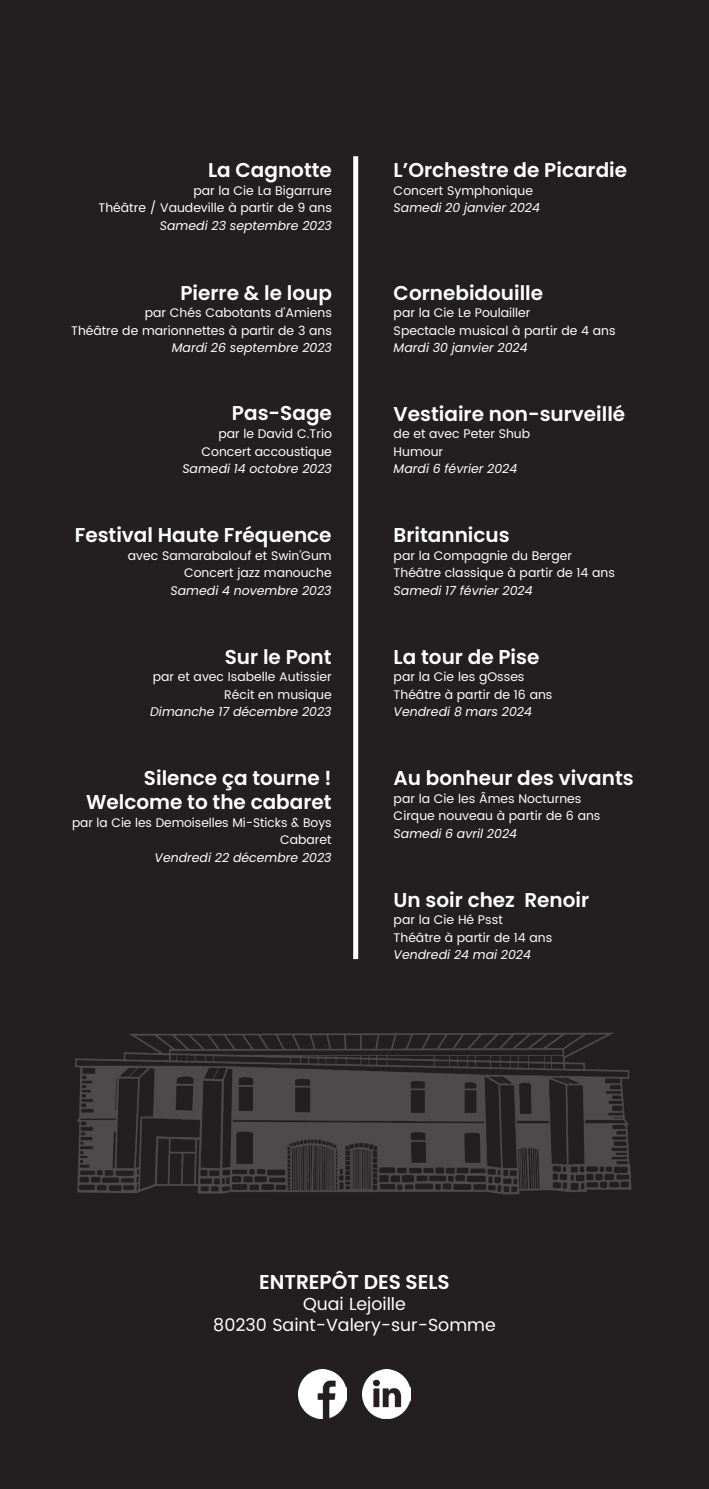
<style>
.page{position:relative;width:709px;height:1489px;background:#fff}
.page>*{position:absolute;margin:0;border:0;box-sizing:border-box;transform-origin:0 0}
.t1{font:600 20px "Poppins";color:#fff}
.t2{font:600 20px "Poppins";color:#fefcfd}
.t3{font:17.5px "Poppins";color:#fff}
.t4{font:12.5px "Poppins";color:#fff}
.t5{font:italic 12.5px "Poppins";color:#fff}
.t6{font:12.5px "Poppins";color:#fefcfd}
.t7{font:italic 12.5px "Poppins";color:#fefcfd}
</style>
<div class="page">
<div style="left:0;top:0;width:709px;height:1488px;background:#231f20"></div>
<img style="left:75px;top:1032px;width:557px;height:163px">
<img style="left:299px;top:1369px;width:48px;height:48px">
<img style="left:362px;top:1369px;width:48px;height:48px">
<div style="left:353px;top:156px;width:5px;height:803px;background:#fff"></div>
<p class="t1" style="left:208px;top:159px;width:125px">La Cagnotte</p>
<p class="t4" style="left:193px;top:181px;width:140px">par la Cie La Bigarrure</p>
<p class="t4" style="left:99px;top:199px;width:235px">Théâtre / Vaudeville à partir de 9 ans</p>
<p class="t5" style="left:160px;top:218px;width:173px">Samedi 23 septembre 2023</p>
<p class="t1" style="left:180px;top:281px;width:153px">Pierre &amp; le loup</p>
<p class="t4" style="left:145px;top:304px;width:189px">par Chés Cabotants d’Amiens</p>
<p class="t4" style="left:71px;top:321px;width:262px">Théâtre de marionnettes à partir de 3 ans</p>
<p class="t5" style="left:172px;top:340px;width:162px">Mardi 26 septembre 2023</p>
<p class="t1" style="left:232px;top:402px;width:101px">Pas-Sage</p>
<p class="t4" style="left:218px;top:424px;width:115px">par le David C.Trio</p>
<p class="t4" style="left:201px;top:442px;width:132px">Concert accoustique</p>
<p class="t5" style="left:182px;top:461px;width:151px">Samedi 14 octobre 2023</p>
<p class="t1" style="left:75px;top:523px;width:258px">Festival Haute Fréquence</p>
<p class="t4" style="left:128px;top:546px;width:205px">avec Samarabalouf et Swin’Gum</p>
<p class="t4" style="left:184px;top:563px;width:149px">Concert jazz manouche</p>
<p class="t5" style="left:170px;top:583px;width:163px">Samedi 4 novembre 2023</p>
<p class="t2" style="left:225px;top:645px;width:108px">Sur le Pont</p>
<p class="t6" style="left:153px;top:667px;width:180px">par et avec Isabelle Autissier</p>
<p class="t6" style="left:224px;top:685px;width:109px">Récit en musique</p>
<p class="t7" style="left:150px;top:704px;width:183px">Dimanche 17 décembre 2023</p>
<p class="t1" style="left:144px;top:766px;width:189px">Silence ça tourne !</p>
<p class="t1" style="left:86px;top:790px;width:247px">Welcome to the cabaret</p>
<p class="t4" style="left:72px;top:813px;width:261px">par la Cie les Demoiselles Mi-Sticks &amp; Boys</p>
<p class="t4" style="left:280px;top:830px;width:53px">Cabaret</p>
<p class="t5" style="left:154px;top:850px;width:179px">Vendredi 22 décembre 2023</p>
<p class="t1" style="left:393px;top:159px;width:235px">L’Orchestre de Picardie</p>
<p class="t4" style="left:393px;top:181px;width:141px">Concert Symphonique</p>
<p class="t5" style="left:393px;top:201px;width:148px">Samedi 20 janvier 2024</p>
<p class="t1" style="left:393px;top:281px;width:151px">Cornebidouille</p>
<p class="t4" style="left:393px;top:304px;width:138px">par la Cie Le Poulailler</p>
<p class="t4" style="left:393px;top:321px;width:223px">Spectacle musical à partir de 4 ans</p>
<p class="t5" style="left:393px;top:340px;width:135px">Mardi 30 janvier 2024</p>
<p class="t1" style="left:393px;top:402px;width:233px">Vestiaire non-surveillé</p>
<p class="t4" style="left:393px;top:424px;width:138px">de et avec Peter Shub</p>
<p class="t4" style="left:393px;top:442px;width:51px">Humour</p>
<p class="t5" style="left:393px;top:461px;width:125px">Mardi 6 février 2024</p>
<p class="t1" style="left:393px;top:523px;width:117px">Britannicus</p>
<p class="t4" style="left:393px;top:546px;width:180px">par la Compagnie du Berger</p>
<p class="t4" style="left:393px;top:563px;width:223px">Théâtre classique à partir de 14 ans</p>
<p class="t5" style="left:393px;top:583px;width:140px">Samedi 17 février 2024</p>
<p class="t1" style="left:393px;top:645px;width:147px">La tour de Pise</p>
<p class="t4" style="left:393px;top:667px;width:132px">par la Cie les gOsses</p>
<p class="t4" style="left:393px;top:685px;width:160px">Théâtre à partir de 16 ans</p>
<p class="t5" style="left:393px;top:704px;width:140px">Vendredi 8 mars 2024</p>
<p class="t1" style="left:393px;top:766px;width:241px">Au bonheur des vivants</p>
<p class="t4" style="left:393px;top:789px;width:189px">par la Cie les Âmes Nocturnes</p>
<p class="t4" style="left:393px;top:806px;width:208px">Cirque nouveau à partir de 6 ans</p>
<p class="t5" style="left:393px;top:826px;width:125px">Samedi 6 avril 2024</p>
<p class="t1" style="left:393px;top:887px;width:197px">Un soir chez Renoir</p>
<p class="t4" style="left:393px;top:910px;width:111px">par la Cie Hé Psst</p>
<p class="t4" style="left:393px;top:928px;width:160px">Théâtre à partir de 14 ans</p>
<p class="t5" style="left:393px;top:947px;width:139px">Vendredi 24 mai 2024</p>
<p class="t1" style="left:259px;top:1270px;width:192px">ENTREPÔT DES SELS</p>
<p class="t3" style="left:303px;top:1291px;width:104px">Quai Lejoille</p>
<p class="t3" style="left:213px;top:1312px;width:284px">80230 Saint-Valery-sur-Somme</p>
</div>
